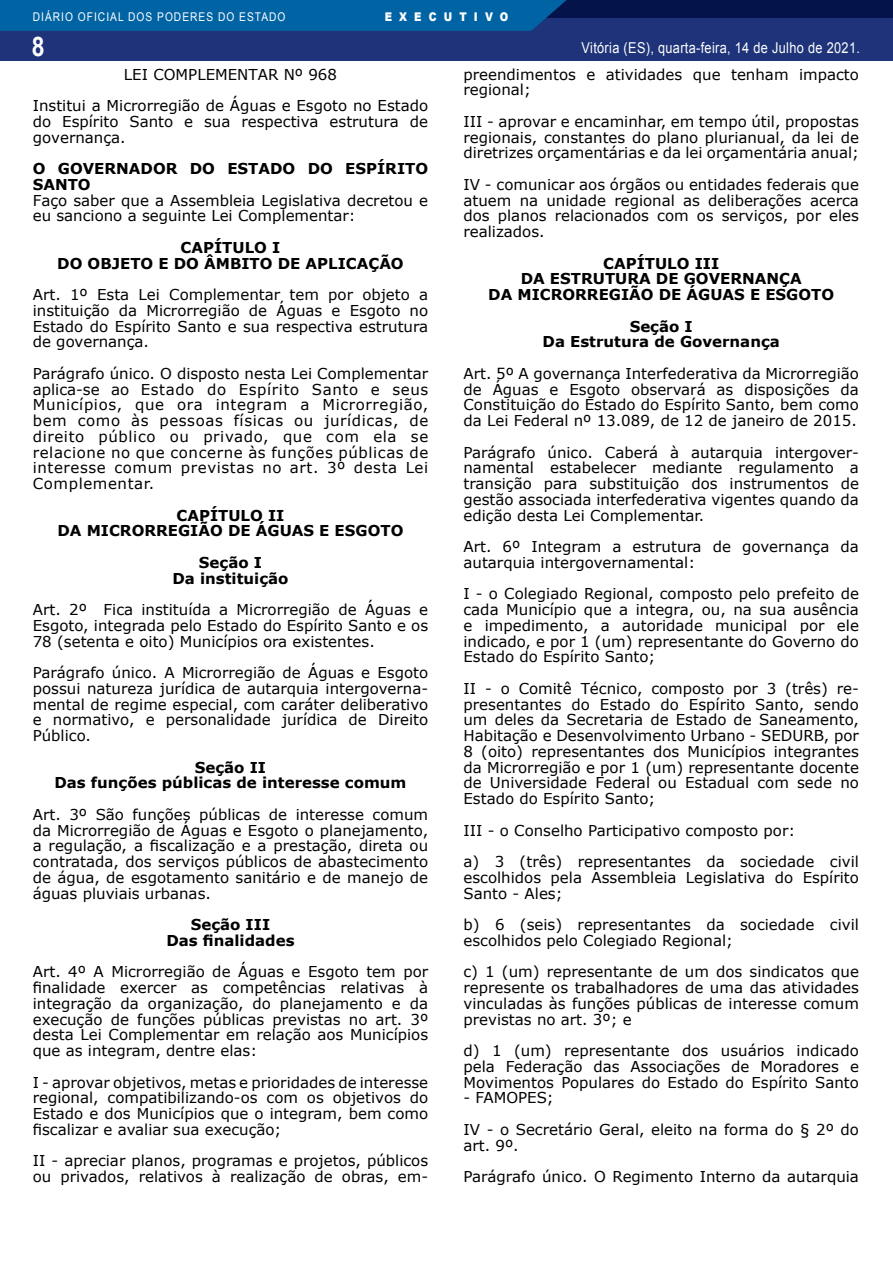
<style>
.page{position:relative;width:893px;height:1263px;background:#fff}
.page>*{position:absolute;margin:0;border:0;box-sizing:border-box;transform-origin:0 0}
.t1{font:700 27px "Arial";color:#fff;scale:.85 1}
.t2{font:15px/15.8px "Verdana";color:#000;text-align:justify}
.t3{font:700 15px/15.8px "Verdana";color:#000;text-align:center}
.t4{font:15px "Arial";letter-spacing:.025em;color:#fff;scale:.85 1}
.t5{font:12px "Arial";letter-spacing:.1em;color:#fff;scale:.85 1}
.t6{font:900 12px "Arial";letter-spacing:.7em;color:#fff;scale:.85 1}
</style>
<div class="page">
<div style="left:0;top:0;width:893px;height:61px;background:#1e3379"></div>
<div style="left:0;top:0;width:893px;height:18px;background:#05134b"></div>
<div style="left:0;top:0;width:567px;height:31px;background:#0064a4"></div>
<p class="t5" style="left:33px;top:9px;width:299px">DIÁRIO OFICIAL DOS PODERES DO ESTADO</p>
<p class="t6" style="left:385px;top:8px;width:147px">EXECUTIVO</p>
<h1 class="t1" style="left:32px;top:29px;width:17px">8</h1>
<p class="t2" style="left:33px;top:58px;width:397px;line-height:31.5px;text-align:center">LEI COMPLEMENTAR Nº 968<br>Institui a Microrregião de Águas e Esgoto no Estado</p>
<p class="t2" style="left:33px;top:113px;width:397px">do Espírito Santo e sua respectiva estrutura de governança.</p>
<p class="t3" style="left:33px;top:160px;width:397px;text-align:left">O GOVERNADOR DO ESTADO DO ESPÍRITO<br>SANTO</p>
<p class="t2" style="left:33px;top:192px;width:397px">Faço saber que a Assembleia Legislativa decretou e eu sanciono a seguinte Lei Complementar:</p>
<p class="t3" style="left:57px;top:239px;width:348px">CAPÍTULO I<br>DO OBJETO E DO ÂMBITO DE APLICAÇÃO</p>
<p class="t2" style="left:33px;top:287px;width:397px">Art. 1º Esta Lei Complementar tem por objeto a instituição da Microrregião de Águas e Esgoto no Estado do Espírito Santo e sua respectiva estrutura de governança.</p>
<p class="t2" style="left:33px;top:365px;width:397px">Parágrafo único. O disposto nesta Lei Complementar aplica-se ao Estado do Espírito Santo e seus Municípios, que ora integram a Microrregião, bem como às pessoas físicas ou jurídicas, de direito público ou privado, que com ela se relacione no que concerne às funções públicas de interesse comum previstas no art. 3º desta Lei Complementar.</p>
<p class="t3" style="left:57px;top:507px;width:347px">CAPÍTULO II<br>DA MICRORREGIÃO DE ÁGUAS E ESGOTO</p>
<p class="t3" style="left:172px;top:554px;width:118px">Seção I<br>Da instituição</p>
<p class="t2" style="left:33px;top:602px;width:397px">Art. 2º Fica instituída a Microrregião de Águas e Esgoto, integrada pelo Estado do Espírito Santo e os 78 (setenta e oito) Municípios ora existentes.</p>
<p class="t2" style="left:33px;top:665px;width:397px">Parágrafo único. A Microrregião de Águas e Esgoto possui natureza jurídica de autarquia intergoverna&shy;mental de regime especial, com caráter deliberativo e normativo, e personalidade jurídica de Direito Público.</p>
<p class="t3" style="left:54px;top:759px;width:354px">Seção II<br>Das funções públicas de interesse comum</p>
<p class="t2" style="left:33px;top:806px;width:397px">Art. 3º São funções públicas de interesse comum da Microrregião de Águas e Esgoto o planejamento, a regulação, a fiscalização e a prestação, direta ou contratada, dos serviços públicos de abastecimento de água, de esgotamento sanitário e de manejo de águas pluviais urbanas.</p>
<p class="t3" style="left:166px;top:916px;width:130px">Seção III<br>Das finalidades</p>
<p class="t2" style="left:33px;top:964px;width:397px">Art. 4º A Microrregião de Águas e Esgoto tem por finalidade exercer as competências relativas à integração da organização, do planejamento e da execução de funções públicas previstas no art. 3º desta Lei Complementar em relação aos Municípios que as integram, dentre elas:</p>
<p class="t2" style="left:33px;top:1074px;width:397px">I - aprovar objetivos, metas e prioridades de interesse regional, compatibilizando-os com os objetivos do Estado e dos Municípios que o integram, bem como fiscalizar e avaliar sua execução;</p>
<p class="t2" style="left:33px;top:1153px;width:397px">II - apreciar planos, programas e projetos, públicos ou privados, relativos à realização de obras, em-</p>
<p class="t4" style="left:582px;top:38px;width:329px">Vitória (ES), quarta-feira, 14 de Julho de 2021.</p>
<p class="t2" style="left:463px;top:66px;width:397px">preendimentos e atividades que tenham impacto regional;</p>
<p class="t2" style="left:463px;top:113px;width:397px">III - aprovar e encaminhar, em tempo útil, propostas regionais, constantes do plano plurianual, da lei de diretrizes orçamentárias e da lei orçamentária anual;</p>
<p class="t2" style="left:463px;top:176px;width:397px">IV - comunicar aos órgãos ou entidades federais que atuem na unidade regional as deliberações acerca dos planos relacionados com os serviços, por eles realizados.</p>
<p class="t3" style="left:488px;top:255px;width:347px">CAPÍTULO III<br>DA ESTRUTURA DE GOVERNANÇA<br>DA MICRORREGIÃO DE ÁGUAS E ESGOTO</p>
<p class="t3" style="left:543px;top:318px;width:239px">Seção I<br>Da Estrutura de Governança</p>
<p class="t2" style="left:463px;top:365px;width:397px">Art. 5º A governança Interfederativa da Microrregião de Águas e Esgoto observará as disposições da Constituição do Estado do Espírito Santo, bem como da Lei Federal nº 13.089, de 12 de janeiro de 2015.</p>
<p class="t2" style="left:463px;top:444px;width:397px">Parágrafo único. Caberá à autarquia intergover&shy;namental estabelecer mediante regulamento a transição para substituição dos instrumentos de gestão associada interfederativa vigentes quando da edição desta Lei Complementar.</p>
<p class="t2" style="left:463px;top:539px;width:397px">Art. 6º Integram a estrutura de governança da autarquia intergovernamental:</p>
<p class="t2" style="left:463px;top:586px;width:397px">I - o Colegiado Regional, composto pelo prefeito de cada Município que a integra, ou, na sua ausência e impedimento, a autoridade municipal por ele indicado, e por 1 (um) representante do Governo do Estado do Espírito Santo;</p>
<p class="t2" style="left:463px;top:680px;width:397px">II - o Comitê Técnico, composto por 3 (três) re&shy;presentantes do Estado do Espírito Santo, sendo um deles da Secretaria de Estado de Saneamento, Habitação e Desenvolvimento Urbano - SEDURB, por 8 (oito) representantes dos Municípios integrantes da Microrregião e por 1 (um) representante docente de Universidade Federal ou Estadual com sede no Estado do Espírito Santo;</p>
<p class="t2" style="left:463px;top:814px;width:397px;line-height:31.5px">III - o Conselho Participativo composto por:<br>a) 3 (três) representantes da sociedade civil</p>
<p class="t2" style="left:463px;top:869px;width:397px">escolhidos pela Assembleia Legislativa do Espírito<br>Santo - Ales;</p>
<p class="t2" style="left:463px;top:917px;width:397px">b) 6 (seis) representantes da sociedade civil escolhidos pelo Colegiado Regional;</p>
<p class="t2" style="left:463px;top:964px;width:397px">c) 1 (um) representante de um dos sindicatos que represente os trabalhadores de uma das atividades vinculadas às funções públicas de interesse comum previstas no art. 3º; e</p>
<p class="t2" style="left:463px;top:1043px;width:397px">d) 1 (um) representante dos usuários indicado pela Federação das Associações de Moradores e Movimentos Populares do Estado do Espírito Santo</p>
<p class="t2" style="left:463px;top:1082px;width:397px;line-height:31.5px">- FAMOPES;<br>IV - o Secretário Geral, eleito na forma do § 2º do</p>
<p class="t2" style="left:463px;top:1129px;width:397px;line-height:31.5px">art. 9º.<br>Parágrafo único. O Regimento Interno da autarquia</p>
</div>
